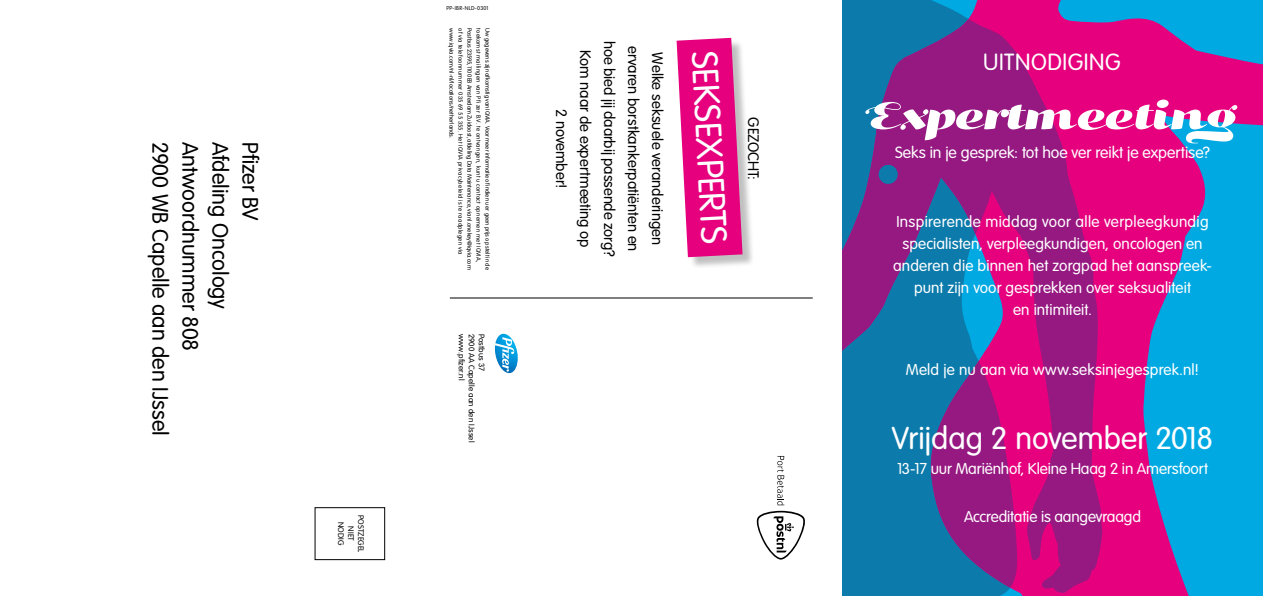
<style>
.page{position:relative;width:1263px;height:596px;background:#fff}
.page>*{position:absolute;margin:0;border:0;box-sizing:border-box;transform-origin:0 0}
.t1{font:300 36px "VAG Rounded Std";color:#fff}
.t2{font:300 31px "VAG Rounded Std";color:#fff}
.t3{font:300 23px "VAG Rounded Std";letter-spacing:.025em;color:#fff}
.t4{font:300 22px "VAG Rounded Std";color:#000}
.t5{font:300 16px "VAG Rounded Std";color:#fff}
.t6{font:300 15.5px/22px "VAG Rounded Std";letter-spacing:.01em;color:#fff;text-align:center}
.t7{font:300 15.5px "VAG Rounded Std";letter-spacing:-.01em;color:#fff}
.t8{font:300 15px/24px "VAG Rounded Std";color:#000;text-align:center}
.t9{font:300 8px/10px "VAG Rounded Std";letter-spacing:.02em;color:#000;text-align:center}
.t10{font:300 6px "VAG Rounded Std";letter-spacing:.005em;color:#000}
.t11{font:300 6px "VAG Rounded Std";letter-spacing:.055em;color:#000}
.t12{font:300 5.5px "VAG Rounded Std";letter-spacing:.045em;color:#000}
</style>
<div class="page">
<svg style="left:842px;top:0;width:421px;height:595px;background:#685ab3"></svg>
<svg style="left:842px;top:19px;width:260px;height:573px;background:#713991"></svg>
<svg style="left:931px;top:361px;width:86px;height:226px;background:#7f2c8a"></svg>
<div style="left:879px;top:165px;width:19px;height:19px;background:#0c7bab;border-radius:50%"></div>
<svg style="left:865px;top:99px;width:372px;height:45px"></svg>
<hr style="left:450px;top:297px;width:363px;height:1px;background:#000">
<div style="left:678px;top:40px;width:77px;height:229px;background:#000;opacity:.25"></div>
<svg style="left:677px;top:38px;width:65px;height:219px;background:#e6268e"></svg>
<svg style="left:756px;top:456px;width:49px;height:103px"></svg>
<svg style="left:495px;top:333px;width:23px;height:40px"></svg>
<div style="left:315px;top:507px;width:70px;height:52px;border:1px solid #000"></div>
<h3 class="t4" style="left:173px;top:142px;width:295px;rotate:90deg">2900 WB Capelle aan den IJssel</h3>
<h3 class="t4" style="left:203px;top:142px;width:211px;rotate:90deg">Antwoordnummer 808</h3>
<h3 class="t4" style="left:233px;top:142px;width:169px;rotate:90deg">Afdeling Oncology</h3>
<h3 class="t4" style="left:263px;top:142px;width:80px;rotate:90deg">Pfizer BV</h3>
<p class="t9" style="left:366px;top:514px;width:39px;rotate:90deg">POSTZEGEL<br>NIET<br>NODIG</p>
<p class="t12" style="left:446px;top:5px;width:44px">PP-IBR-NLD-0301</p>
<p class="t10" style="left:455px;top:28px;width:112px;rotate:90deg">www.iqvia.com/nl-nl/locations/netherlands.</p>
<p class="t11" style="left:464px;top:28px;width:228px;rotate:90deg">of via telefoonnummer 035 69 55 355. Het IQVIA privacybeleid is te raadplegen via</p>
<p class="t10" style="left:473px;top:28px;width:243px;rotate:90deg">Postbus 23595, 1100 EB Amsterdam Zuidoost, afdeling Data Maintenance, via nl.onekey@iqvia.com</p>
<p class="t11" style="left:482px;top:28px;width:236px;rotate:90deg">toekomst mailingen van Pfi zer B.V. te ontvangen, kunt u contact opnemen met IQVIA,</p>
<p class="t10" style="left:491px;top:28px;width:243px;rotate:90deg">Uw gegevens zijn afkomstig van IQVIA. Voor meer informatie of indien u er geen prijs op stelt in de</p>
<p class="t9" style="left:466px;top:333px;width:48px;rotate:90deg">www.pfizer.nl</p>
<p class="t9" style="left:476px;top:333px;width:110px;rotate:90deg">2900 AA Capelle aan den IJssel</p>
<p class="t9" style="left:486px;top:333px;width:39px;rotate:90deg">Postbus 37</p>
<p class="t8" style="left:669px;top:41px;width:217px;rotate:90deg">Welke seksuele veranderingen ervaren borstkankerpatiënten en hoe bied jij daarbij passende zorg?<br>Kom naar de expertmeeting op<br>2 november!</p>
<h1 class="t1" style="left:725px;top:50px;width:193px;rotate:87deg">SEKSEXPERTS</h1>
<p class="t8" style="left:765px;top:117px;width:64px;rotate:90deg">GEZOCHT:</p>
<h3 class="t3" style="left:983px;top:49px;width:139px">UITNODIGING</h3>
<p class="t5" style="left:895px;top:143px;width:316px">Seks in je gesprek: tot hoe ver reikt je expertise?</p>
<p class="t6" style="left:893px;top:211px;width:321px">Inspirerende middag voor alle verpleegkundig specialisten, verpleegkundigen, oncologen en anderen die binnen het zorgpad het aanspreek&shy;punt zijn voor gesprekken over seksualiteit<br>en intimiteit.</p>
<p class="t6" style="left:906px;top:359px;width:295px">Meld je nu aan via www.seksinjegesprek.nl!</p>
<h2 class="t2" style="left:892px;top:420px;width:323px">Vrijdag 2 november 2018</h2>
<p class="t6" style="left:897px;top:458px;width:312px">13-17 uur Mariënhof, Kleine Haag 2 in Amersfoort</p>
<p class="t7" style="left:964px;top:507px;width:178px">Accreditatie is aangevraagd</p>
</div>
